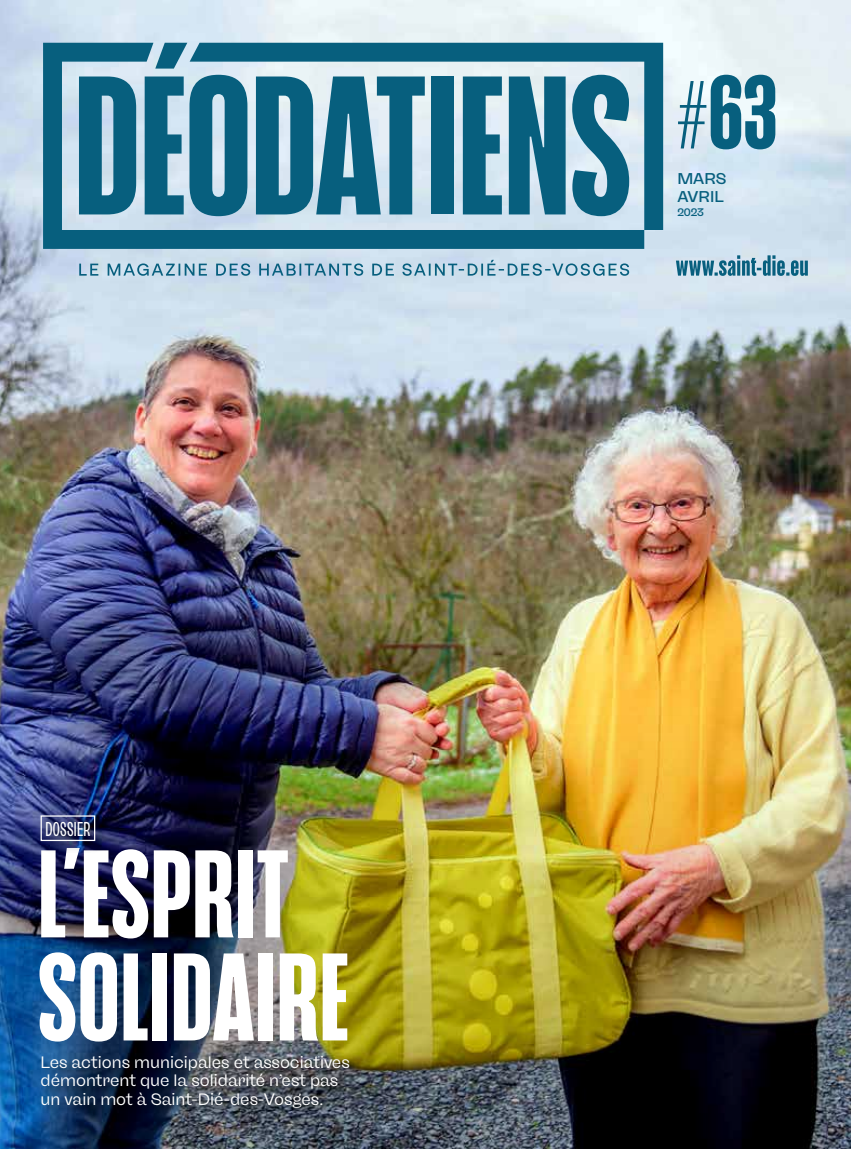
<style>
.page{position:relative;width:851px;height:1149px;background:#fff}
.page>*{position:absolute;margin:0;border:0;box-sizing:border-box;transform-origin:0 0}
.t1{font:700 121.8px/103.1px "Seriguela";letter-spacing:.01em;color:#fff}
.t2{font:700 102px "Seriguela";color:#075f7e}
.t3{font:19.95px "Freigeist X Con";letter-spacing:.02em;color:#fff;scale:.84 1}
.t4{font:16.5px/18px "Freigeist";color:#fff}
.t5{font:500 15.6px/17.1px "Freigeist";color:#075f7e}
.t6{font:500 10.95px "Freigeist";color:#075f7e}
.s1{font-weight:300}
</style>
<div class="page">
<img style="left:0;top:0;width:850px;height:457px">
<svg style="left:79px;top:260px;width:550px;height:16px;background:#9ec0d3"></svg>
<svg style="left:43px;top:43px;width:620px;height:206px;background:#679db3"></svg>
<svg style="left:675px;top:255px;width:132px;height:21px;background:#79a8bc"></svg>
<img style="left:0;top:457px;width:850px;height:691px">
<div style="left:38px;top:1052px;width:323px;height:67px;background:#000;opacity:.75"></div>
<div style="left:37px;top:811px;width:71px;height:42px;background:#000;opacity:.75"></div>
<div style="left:41px;top:815px;width:54px;height:25px;border:1px solid #fff"></div>
<p class="t3" style="left:45px;top:817px;width:55px">DOSSIER</p>
<h1 class="t1" style="left:38px;top:838px;width:312px">L’ESPRIT<br>SOLIDAIRE</h1>
<p class="t4" style="left:41px;top:1053px;width:311px">Les actions municipales et associatives démontrent que la solidarité n’est pas un vain mot à Saint-Dié-des-Vosges.</p>
<h2 class="t2" style="left:675px;top:50px;width:104px"><span class="s1">#</span>63</h2>
<p class="t5" style="left:677px;top:170px;width:51px">MARS<br>AVRIL</p>
<p class="t6" style="left:677px;top:205px;width:28px">2023</p>
</div>
